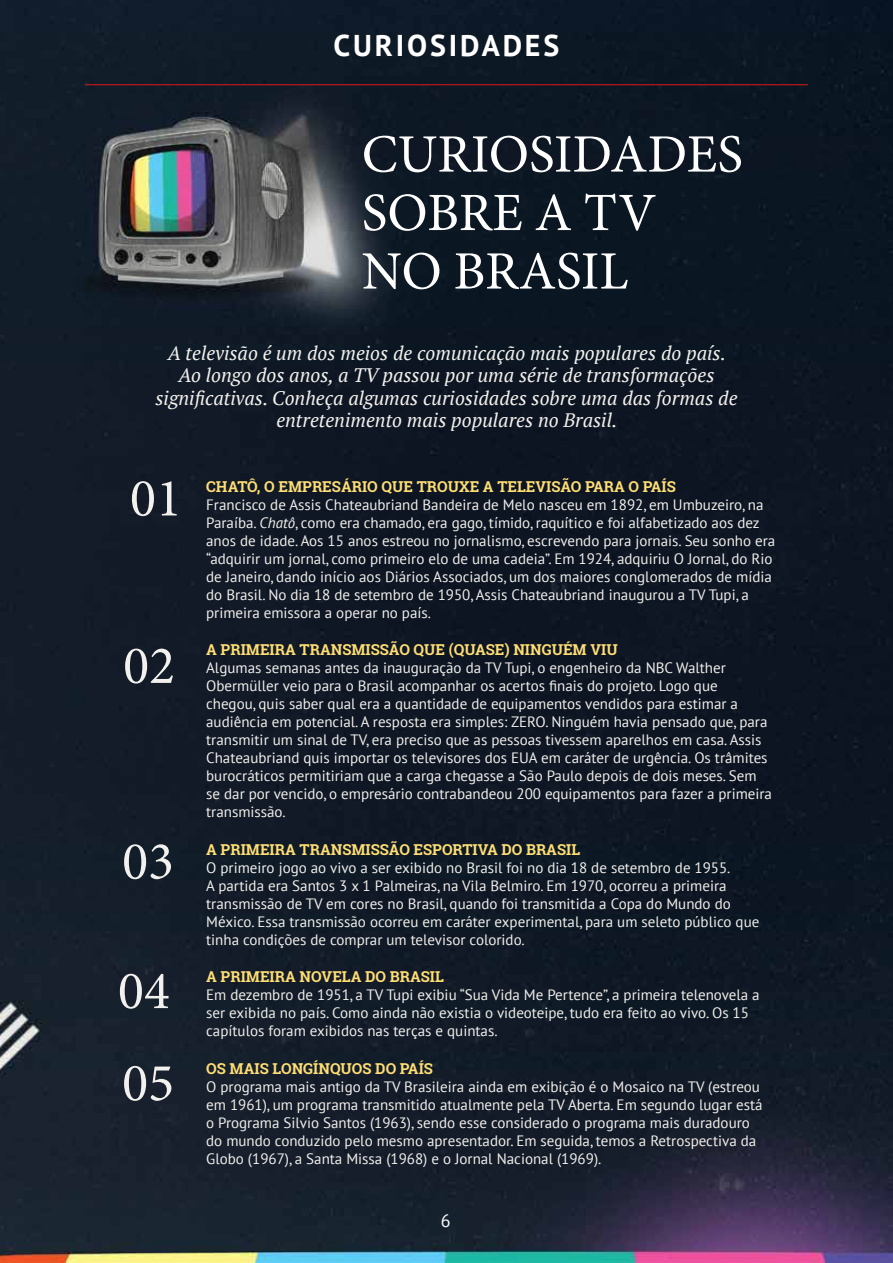
<style>
.page{position:relative;width:893px;height:1263px;background:#fff}
.page>*{position:absolute;margin:0;border:0;box-sizing:border-box;transform-origin:0 0}
.t1{font:54px/58.5px "Minion Pro";color:#fff}
.t2{font:54px/92.1px "Minion Pro";color:#f2f1ed}
.t3{font:700 30px "PT Sans";letter-spacing:.095em;color:#fff}
.t4{font:italic 19.5px/22.5px "PT Serif";color:#f2f1ed;text-align:center}
.t5{font:18px "PT Sans";color:#fff}
.t6{font:15px/18px "PT Sans";color:#f2f1ed}
.t7{font:700 15px "Roboto Slab";color:#ffde73}
.s1{font-style:italic}
</style>
<div class="page">
<img style="left:0;top:0;width:893px;height:1263px">
<hr style="left:85px;top:84px;width:723px;height:1px;background:#e21817">
<h2 class="t3" style="left:334px;top:26px;width:227px">CURIOSIDADES</h2>
<h1 class="t1" style="left:362px;top:125px;width:383px">CURIOSIDADES<br>SOBRE A TV<br>NO BRASIL</h1>
<p class="t4" style="left:155px;top:342px;width:584px">A televisão é um dos meios de comunicação mais populares do país.<br>Ao longo dos anos, a TV passou por uma série de transformações significativas. Conheça algumas curiosidades sobre uma das formas de entretenimento mais populares no Brasil.</p>
<h1 class="t2" style="left:130px;top:452px;width:53px">01</h1>
<h1 class="t2" style="left:123px;top:620px;width:53px">02</h1>
<h1 class="t2" style="left:122px;top:815px;width:53px">03</h1>
<h1 class="t2" style="left:118px;top:945px;width:58px">04<br>05</h1>
<p class="t7" style="left:206px;top:476px;width:471px">CHATÔ, O EMPRESÁRIO QUE TROUXE A TELEVISÃO PARA O PAÍS</p>
<p class="t6" style="left:206px;top:495px;width:571px">Francisco de Assis Chateaubriand Bandeira de Melo nasceu em 1892, em Umbuzeiro, na Paraíba. <span class="s1">Chatô</span>, como era chamado, era gago, tímido, raquítico e foi alfabetizado aos dez anos de idade. Aos 15 anos estreou no jornalismo, escrevendo para jornais. Seu sonho era “adquirir um jornal, como primeiro elo de uma cadeia”. Em 1924, adquiriu O Jornal, do Rio de Janeiro, dando início aos Diários Associados, um dos maiores conglomerados de mídia do Brasil. No dia 18 de setembro de 1950, Assis Chateaubriand inaugurou a TV Tupi, a primeira emissora a operar no país.</p>
<p class="t7" style="left:206px;top:639px;width:413px">A PRIMEIRA TRANSMISSÃO QUE (QUASE) NINGUÉM VIU</p>
<p class="t6" style="left:206px;top:658px;width:567px">Algumas semanas antes da inauguração da TV Tupi, o engenheiro da NBC Walther Obermüller veio para o Brasil acompanhar os acertos finais do projeto. Logo que<br>chegou, quis saber qual era a quantidade de equipamentos vendidos para estimar a audiência em potencial. A resposta era simples: ZERO. Ninguém havia pensado que, para transmitir um sinal de TV, era preciso que as pessoas tivessem aparelhos em casa. Assis Chateaubriand quis importar os televisores dos EUA em caráter de urgência. Os trâmites burocráticos permitiriam que a carga chegasse a São Paulo depois de dois meses. Sem se dar por vencido, o empresário contrabandeou 200 equipamentos para fazer a primeira transmissão.</p>
<p class="t7" style="left:206px;top:839px;width:375px">A PRIMEIRA TRANSMISSÃO ESPORTIVA DO BRASIL</p>
<p class="t6" style="left:206px;top:858px;width:555px">O primeiro jogo ao vivo a ser exibido no Brasil foi no dia 18 de setembro de 1955.<br>A partida era Santos 3 x 1 Palmeiras, na Vila Belmiro. Em 1970, ocorreu a primeira transmissão de TV em cores no Brasil, quando foi transmitida a Copa do Mundo do México. Essa transmissão ocorreu em caráter experimental, para um seleto público que tinha condições de comprar um televisor colorido.</p>
<p class="t7" style="left:206px;top:966px;width:239px">A PRIMEIRA NOVELA DO BRASIL</p>
<p class="t6" style="left:206px;top:985px;width:555px">Em dezembro de 1951, a TV Tupi exibiu “Sua Vida Me Pertence”, a primeira telenovela a ser exibida no país. Como ainda não existia o videoteipe, tudo era feito ao vivo. Os 15 capítulos foram exibidos nas terças e quintas.</p>
<p class="t7" style="left:206px;top:1058px;width:228px">OS MAIS LONGÍNQUOS DO PAÍS</p>
<p class="t6" style="left:206px;top:1077px;width:558px">O programa mais antigo da TV Brasileira ainda em exibição é o Mosaico na TV (estreou em 1961), um programa transmitido atualmente pela TV Aberta. Em segundo lugar está o Programa Silvio Santos (1963), sendo esse considerado o programa mais duradouro do mundo conduzido pelo mesmo apresentador. Em seguida, temos a Retrospectiva da Globo (1967), a Santa Missa (1968) e o Jornal Nacional (1969).</p>
<p class="t5" style="left:441px;top:1209px;width:11px">6</p>
</div>
